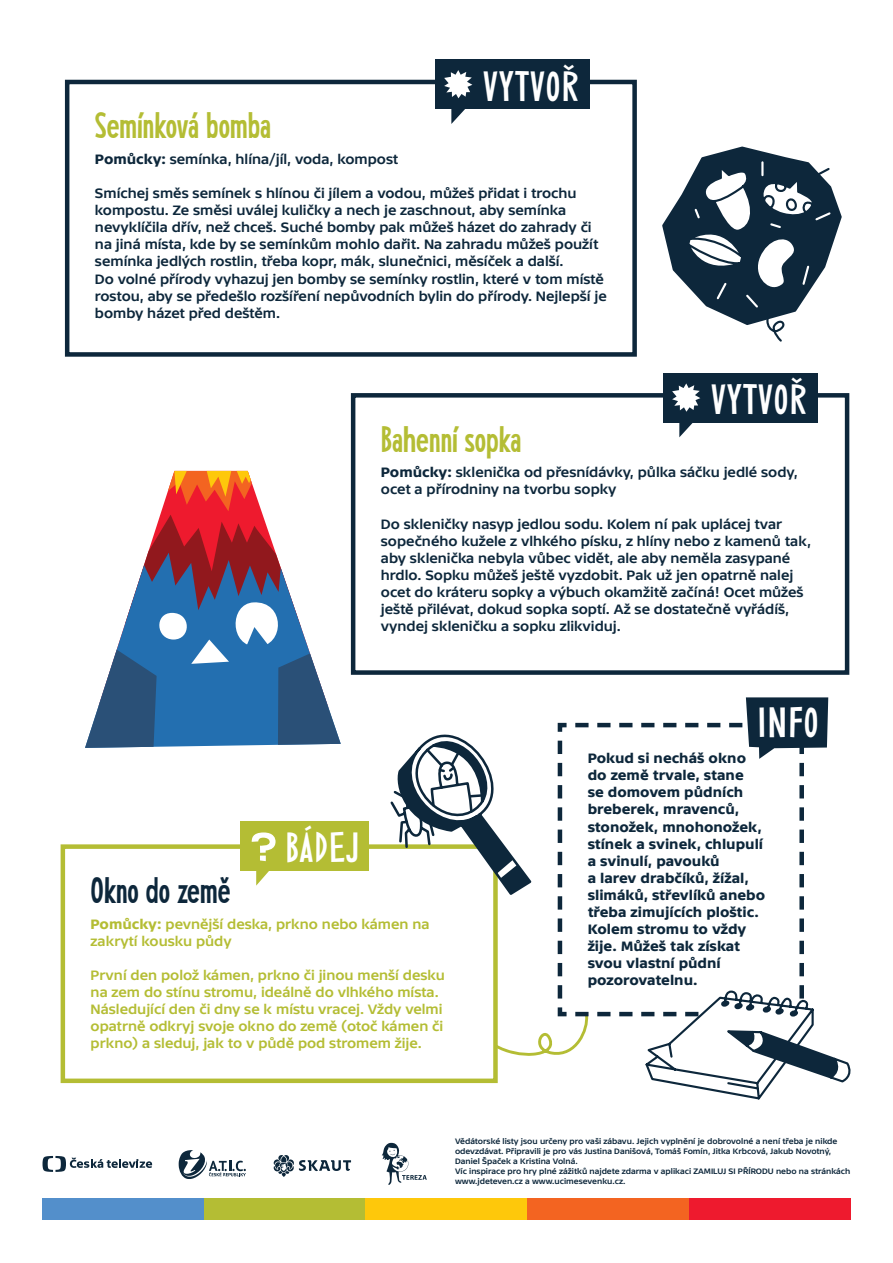
<style>
.page{position:relative;width:893px;height:1263px;background:#fff}
.page>*{position:absolute;margin:0;border:0;box-sizing:border-box;transform-origin:0 0}
.t1{font:39px "Cernobil";letter-spacing:.03em;color:#fff}
.t2{font:700 34.5px "Cernobil 2021";color:#b4bd34}
.t3{font:700 34.5px "Cernobil 2021";color:#0d273b}
.t4{font:14.25px/17.1px "TV Sans Print Med";color:#0d273b}
.t5{font:14.25px/17.1px "TV Sans Print Med";color:#b4bd34}
.t6{font:700 14.25px/17.1px "TV Sans Print";color:#0d273b}
.t7{font:8.25px/9.9px "TV Sans Print Med";color:#0d273b}
.s1{font-family:"TV Sans Print";font-weight:700}
</style>
<div class="page">
<div style="left:65px;top:80px;width:572px;height:277px;border:4px solid #0d273b"></div>
<div style="left:351px;top:393px;width:498px;height:282px;border:4px solid #0d273b"></div>
<div style="left:435px;top:60px;width:155px;height:49px;background:#0d273b"></div>
<svg style="left:444px;top:70px;width:28px;height:28px"></svg>
<svg style="left:451px;top:109px;width:14px;height:15px"></svg>
<div style="left:663px;top:373px;width:155px;height:49px;background:#0d273b"></div>
<svg style="left:672px;top:383px;width:28px;height:29px"></svg>
<svg style="left:679px;top:422px;width:18px;height:15px"></svg>
<div style="left:61px;top:844px;width:437px;height:239px;border:4px solid #b4bd34"></div>
<div style="left:240px;top:821px;width:129px;height:49px;background:#b4bd34"></div>
<svg style="left:252px;top:832px;width:24px;height:54px"></svg>
<div style="left:43px;top:1198px;width:161px;height:22px;background:#538fcb"></div>
<div style="left:204px;top:1198px;width:162px;height:22px;background:#b4bd34"></div>
<div style="left:366px;top:1198px;width:161px;height:22px;background:#fec80b"></div>
<div style="left:527px;top:1198px;width:162px;height:22px;background:#f36421"></div>
<div style="left:689px;top:1198px;width:161px;height:22px;background:#ee1a2e"></div>
<svg style="left:274px;top:1155px;width:77px;height:22px"></svg>
<svg style="left:179px;top:1150px;width:67px;height:29px"></svg>
<svg style="left:43px;top:1156px;width:109px;height:16px"></svg>
<svg style="left:382px;top:1143px;width:45px;height:42px"></svg>
<svg style="left:662px;top:146px;width:180px;height:196px"></svg>
<svg style="left:85px;top:471px;width:256px;height:277px"></svg>
<svg style="left:388px;top:697px;width:462px;height:402px"></svg>
<h1 class="t1" style="left:484px;top:62px;width:97px">VYTVOŘ</h1>
<h2 class="t2" style="left:95px;top:104px;width:178px">Semínková bomba</h2>
<p class="t4" style="left:95px;top:150px;width:305px"><span class="s1">Pomůcky:</span> semínka, hlína/jíl, voda, kompost</p>
<p class="t4" style="left:95px;top:184px;width:513px">Smíchej směs semínek s hlínou či jílem a vodou, můžeš přidat i trochu kompostu. Ze směsi uválej kuličky a nech je zaschnout, aby semínka nevyklíčila dřív, než chceš. Suché bomby pak můžeš házet do zahrady či na jiná místa, kde by se semínkům mohlo dařit. Na zahradu můžeš použít semínka jedlých rostlin, třeba kopr, mák, slunečnici, měsíček a další.<br>Do volné přírody vyhazuj jen bomby se semínky rostlin, které v tom místě rostou, aby se předešlo rozšíření nepůvodních bylin do přírody. Nejlepší je bomby házet před deštěm.</p>
<h1 class="t1" style="left:711px;top:376px;width:97px">VYTVOŘ</h1>
<h2 class="t2" style="left:381px;top:417px;width:142px">Bahenní sopka</h2>
<p class="t4" style="left:381px;top:464px;width:418px"><span class="s1">Pomůcky:</span> sklenička od přesnídávky, půlka sáčku jedlé sody, ocet a přírodniny na tvorbu sopky</p>
<p class="t4" style="left:381px;top:515px;width:432px">Do skleničky nasyp jedlou sodu. Kolem ní pak uplácej tvar sopečného kužele z vlhkého písku, z hlíny nebo z kamenů tak, aby sklenička nebyla vůbec vidět, ale aby neměla zasypané hrdlo. Sopku můžeš ještě vyzdobit. Pak už jen opatrně nalej ocet do kráteru sopky a výbuch okamžitě začíná! Ocet můžeš ještě přilévat, dokud sopka soptí. Až se dostatečně vyřádíš, vyndej skleničku a sopku zlikviduj.</p>
<h1 class="t1" style="left:285px;top:823px;width:75px">BÁDEJ</h1>
<h2 class="t3" style="left:91px;top:869px;width:141px">Okno do země</h2>
<p class="t5" style="left:91px;top:915px;width:341px"><span class="s1">Pomůcky:</span> pevnější deska, prkno nebo kámen na zakrytí kousku půdy</p>
<p class="t5" style="left:91px;top:966px;width:356px">První den polož kámen, prkno či jinou menší desku na zem do stínu stromu, ideálně do vlhkého místa.<br>Následující den či dny se k místu vracej. Vždy velmi opatrně odkryj svoje okno do země (otoč kámen či prkno) a sleduj, jak to v půdě pod stromem žije.</p>
<h1 class="t1" style="left:758px;top:698px;width:62px">INFO</h1>
<p class="t6" style="left:588px;top:749px;width:179px">Pokud si necháš okno do země trvale, stane<br>se domovem půdních breberek, mravenců, stonožek, mnohonožek, stínek a svinek, chlupulí a svinulí, pavouků<br>a larev drabčíků, žížal, slimáků, střevlíků anebo třeba zimujících ploštic.<br>Kolem stromu to vždy žije. Můžeš tak získat svou vlastní půdní pozorovatelnu.</p>
<p class="t7" style="left:455px;top:1136px;width:397px">Vědátorské listy jsou určeny pro vaši zábavu. Jejich vyplnění je dobrovolné a není třeba je nikde odevzdávat. Připravili je pro vás Justina Danišová, Tomáš Fomín, Jitka Krbcová, Jakub Novotný, Daniel Špaček a Kristina Volná.<br>Víc inspirace pro hry plné zážitků najdete zdarma v aplikaci ZAMILUJ SI PŘÍRODU nebo na stránkách www.jdeteven.cz a www.ucimesevenku.cz.</p>
</div>
